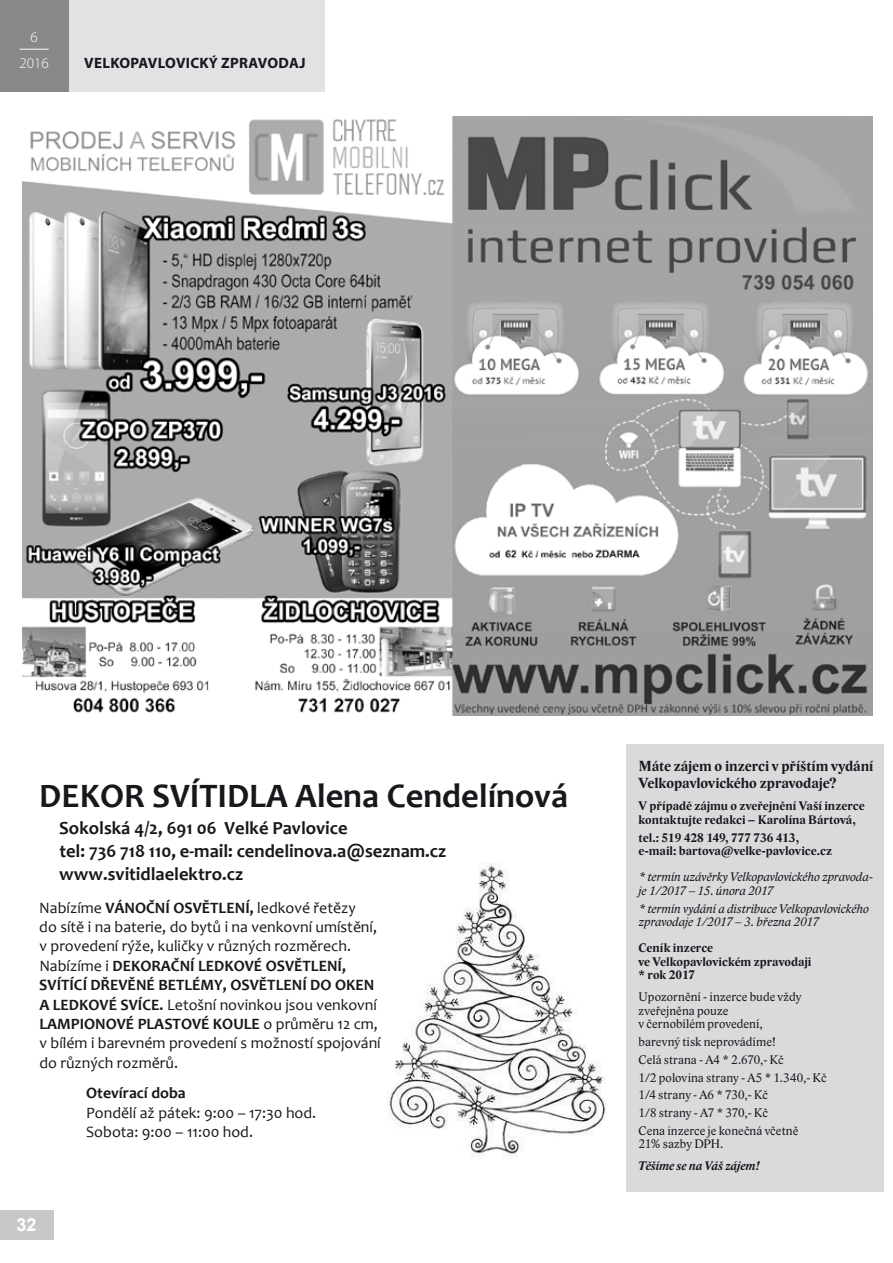
<style>
.page{position:relative;width:893px;height:1263px;background:#fff}
.page>*{position:absolute;margin:0;border:0;box-sizing:border-box;transform-origin:0 0}
.t1{font:700 34.5px "Candara";color:#1a171c}
.t2{font:700 18.6px/22.6px "Candara";color:#1a171c}
.t3{font:700 18px "Arial";color:#fff}
.t4{font:15.9px/19.4px "Candara";color:#1a171c}
.t5{font:700 15.9px "Candara";color:#1a171c}
.t6{font:700 15px/17.7px "Lido ST";color:#1a171c}
.t7{font:700 15px "Myriad Pro";letter-spacing:.02em;color:#1a171c}
.t8{font:300 15px/25.8px "Myriad Pro";color:#fff;text-align:center}
.t9{font:12.75px/17.7px "Lido ST";letter-spacing:.01em;color:#1a171c}
.t10{font:700 12.75px/13.5px "Lido ST";letter-spacing:.005em;color:#1a171c}
.t11{font:italic 12.75px/13.5px "Lido ST";letter-spacing:-.005em;color:#1a171c}
.t12{font:italic 700 12.75px "Lido ST";letter-spacing:.005em;color:#1a171c}
.s1{font-weight:700}
</style>
<div class="page">
<div style="left:0;top:0;width:324px;height:91px;background:#e1e2e3"></div>
<div style="left:0;top:1210px;width:53px;height:29px;background:#c6c7c8"></div>
<div style="left:0;top:0;width:69px;height:91px;background:#87888a"></div>
<hr style="left:19px;top:49px;width:30px;height:1px;background:#fff">
<div style="left:627px;top:744px;width:266px;height:447px;background:#d9dadb"></div>
<img style="left:23px;top:116px;width:849px;height:599px">
<img style="left:387px;top:863px;width:219px;height:296px">
<div style="left:884px;top:520px;width:9px;height:705px;background:#fff"></div>
<p class="t8" style="left:19px;top:24px;width:31px">6<br>2016</p>
<p class="t7" style="left:84px;top:53px;width:223px">VELKOPAVLOVICKÝ ZPRAVODAJ</p>
<h1 class="t1" style="left:39px;top:774px;width:530px">DEKOR SVÍTIDLA Alena Cendelínová</h1>
<p class="t2" style="left:59px;top:817px;width:389px">Sokolská 4/2, 691 06 Velké Pavlovice<br>tel: 736 718 110, e-mail: cendelinova.a@seznam.cz www.svitidlaelektro.cz</p>
<p class="t4" style="left:39px;top:897px;width:343px">Nabízíme <span class="s1">VÁNOČNÍ OSVĚTLENÍ,</span> ledkové řetězy<br>do sítě i na baterie, do bytů i na venkovní umístění, v provedení rýže, kuličky v různých rozměrech.<br>Nabízíme i <span class="s1">DEKORAČNÍ LEDKOVÉ OSVĚTLENÍ, SVÍTÍCÍ DŘEVĚNÉ BETLÉMY, OSVĚTLENÍ DO OKEN A LEDKOVÉ SVÍCE.</span> Letošní novinkou jsou venkovní <span class="s1">LAMPIONOVÉ PLASTOVÉ KOULE</span> o průměru 12 cm, v bílém i barevném provedení s možností spojování do různých rozměrů.</p>
<p class="t5" style="left:86px;top:1083px;width:101px">Otevírací doba</p>
<p class="t4" style="left:86px;top:1103px;width:232px">Pondělí až pátek: 9:00 – 17:30 hod.<br>Sobota: 9:00 – 11:00 hod.</p>
<p class="t3" style="left:17px;top:1212px;width:22px">32</p>
<p class="t6" style="left:639px;top:757px;width:236px">Máte zájem o inzerci v příštím vydání<br>Velkopavlovického zpravodaje?</p>
<p class="t10" style="left:639px;top:799px;width:227px">V případě zájmu o zveřejnění Vaší inzerce kontaktujte redakci – Karolína Bártová,</p>
<p class="t10" style="left:639px;top:831px;width:195px">tel.: 519 428 149, 777 736 413, e-mail: bartova@velke-pavlovice.cz</p>
<p class="t11" style="left:639px;top:870px;width:236px">* termín uzávěrky Velkopavlovického zpravoda&shy;je 1/2017 – 15. února 2017</p>
<p class="t11" style="left:639px;top:901px;width:232px">* termín vydání a distribuce Velkopavlovického zpravodaje 1/2017 – 3. března 2017</p>
<p class="t10" style="left:639px;top:941px;width:174px">Ceník inzerce<br>ve Velkopavlovickém zpravodaji * rok 2017</p>
<p class="t9" style="left:639px;top:990px;width:164px;line-height:13.5px">Upozornění - inzerce bude vždy zveřejněna pouze<br>v černobílém provedení,</p>
<p class="t9" style="left:639px;top:1033px;width:190px">barevný tisk neprovádíme!<br>Celá strana - A4 * 2.670,- Kč<br>1/2 polovina strany - A5 * 1.340,- Kč<br>1/4 strany - A6 * 730,- Kč<br>1/8 strany - A7 * 370,- Kč<br>Cena inzerce je konečná včetně</p>
<p class="t9" style="left:639px;top:1135px;width:86px">21% sazby DPH.</p>
<p class="t12" style="left:639px;top:1158px;width:123px">Těšíme se na Váš zájem!</p>
</div>
